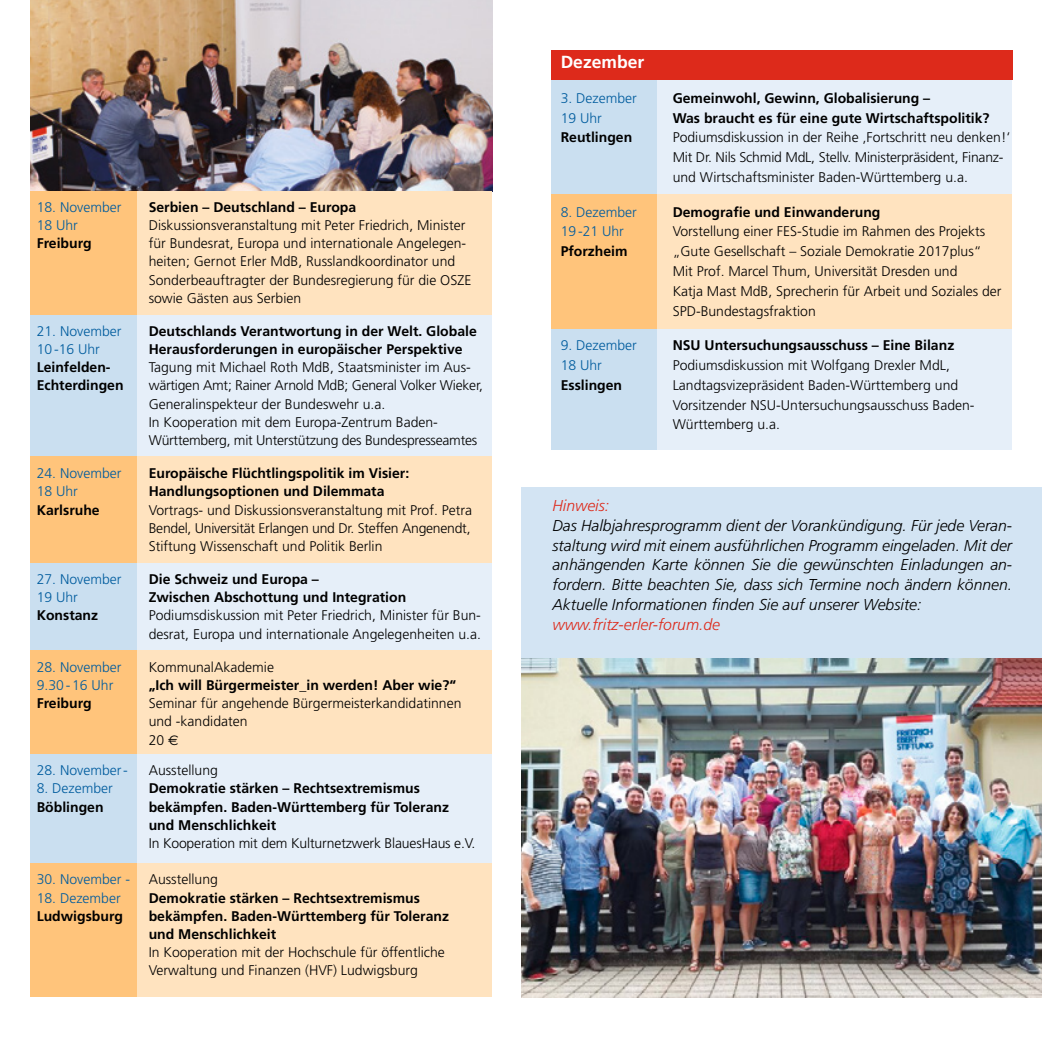
<style>
.page{position:relative;width:1042px;height:1042px;background:#fff}
.page>*{position:absolute;margin:0;border:0;box-sizing:border-box;transform-origin:0 0}
.t1{font:700 17.5px "Frutiger";color:#fff}
.t2{font:italic 300 15.75px/19.8px "Frutiger";color:#000;text-align:justify}
.t3{font:italic 300 15.75px "Frutiger";color:#dd2a1b}
.t4{font:300 14px/18.2px "Frutiger";color:#000}
.t5{font:700 14px/18.2px "Frutiger";color:#000}
.t6{font:300 14px "Frutiger";color:#005c9e}
.t7{font:300 14px/18.2px "Frutiger";letter-spacing:-.02em;color:#000}
.s1{font-family:"Euro Sans";font-weight:400}
</style>
<div class="page">
<div style="left:551px;top:80px;width:106px;height:114px;background:#cadff0"></div>
<div style="left:657px;top:80px;width:355px;height:114px;background:#e6eff9"></div>
<div style="left:551px;top:194px;width:106px;height:135px;background:#ffc47b"></div>
<div style="left:657px;top:194px;width:355px;height:135px;background:#ffe3bf"></div>
<div style="left:551px;top:329px;width:106px;height:120px;background:#cadff0"></div>
<div style="left:657px;top:329px;width:355px;height:120px;background:#e6eff9"></div>
<div style="left:521px;top:487px;width:521px;height:174px;background:#d3e4f3"></div>
<img style="left:521px;top:659px;width:521px;height:338px">
<div style="left:551px;top:50px;width:461px;height:30px;background:#dd2a1b"></div>
<img style="left:31px;top:0;width:461px;height:191px">
<div style="left:31px;top:191px;width:106px;height:124px;background:#ffc47b"></div>
<div style="left:137px;top:191px;width:355px;height:124px;background:#ffe3bf"></div>
<div style="left:31px;top:315px;width:106px;height:141px;background:#cadff0"></div>
<div style="left:137px;top:315px;width:355px;height:141px;background:#e6eff9"></div>
<div style="left:31px;top:456px;width:106px;height:107px;background:#ffc47b"></div>
<div style="left:137px;top:456px;width:355px;height:107px;background:#ffe3bf"></div>
<div style="left:31px;top:563px;width:106px;height:87px;background:#cadff0"></div>
<div style="left:137px;top:563px;width:355px;height:87px;background:#e6eff9"></div>
<div style="left:31px;top:650px;width:106px;height:104px;background:#ffc47b"></div>
<div style="left:137px;top:650px;width:355px;height:104px;background:#ffe3bf"></div>
<div style="left:31px;top:754px;width:106px;height:109px;background:#cadff0"></div>
<div style="left:137px;top:754px;width:355px;height:109px;background:#e6eff9"></div>
<div style="left:31px;top:863px;width:106px;height:134px;background:#ffc47b"></div>
<div style="left:137px;top:863px;width:355px;height:134px;background:#ffe3bf"></div>
<p class="t6" style="left:37px;top:199px;width:86px">18. November</p>
<p class="t5" style="left:149px;top:198px;width:209px">Serbien – Deutschland – Europa</p>
<p class="t6" style="left:37px;top:217px;width:43px">18 Uhr</p>
<p class="t4" style="left:149px;top:216px;width:318px">Diskussionsveranstaltung mit Peter Friedrich, Minister</p>
<p class="t5" style="left:37px;top:234px;width:56px">Freiburg</p>
<p class="t4" style="left:149px;top:234px;width:324px">für Bundesrat, Europa und internationale Angelegen&shy;heiten; Gernot Erler MdB, Russlandkoordinator und Sonderbeauftragter der Bundesregierung für die OSZE sowie Gästen aus Serbien</p>
<p class="t6" style="left:37px;top:323px;width:86px">21. November</p>
<p class="t5" style="left:149px;top:322px;width:330px">Deutschlands Verantwortung in der Welt. Globale</p>
<p class="t6" style="left:37px;top:341px;width:65px">10-16 Uhr</p>
<p class="t5" style="left:149px;top:340px;width:315px">Herausforderungen in europäischer Perspektive</p>
<p class="t5" style="left:37px;top:358px;width:75px">Leinfelden-</p>
<p class="t4" style="left:149px;top:358px;width:324px">Tagung mit Michael Roth MdB, Staatsminister im Aus-</p>
<p class="t5" style="left:37px;top:376px;width:88px">Echterdingen</p>
<p class="t7" style="left:149px;top:376px;width:336px">wärtigen Amt; Rainer Arnold MdB; General Volker Wieker, Generalinspekteur der Bundeswehr u.a.<br>In Kooperation mit dem Europa-Zentrum Baden-Württemberg, mit Unterstützung des Bundespresseamtes</p>
<p class="t6" style="left:37px;top:465px;width:86px">24. November</p>
<p class="t5" style="left:149px;top:464px;width:262px">Europäische Flüchtlingspolitik im Visier:</p>
<p class="t6" style="left:37px;top:483px;width:43px">18 Uhr</p>
<p class="t5" style="left:149px;top:482px;width:237px">Handlungsoptionen und Dilemmata</p>
<p class="t5" style="left:37px;top:500px;width:65px">Karlsruhe</p>
<p class="t4" style="left:149px;top:500px;width:325px;text-align:justify">Vortrags- und Diskussionsveranstaltung mit Prof. Petra Bendel, Universität Erlangen und Dr. Steffen Angenendt, Stiftung Wissenschaft und Politik Berlin</p>
<p class="t6" style="left:37px;top:571px;width:86px">27. November</p>
<p class="t5" style="left:149px;top:570px;width:172px">Die Schweiz und Europa –</p>
<p class="t6" style="left:37px;top:589px;width:43px">19 Uhr</p>
<p class="t5" style="left:149px;top:588px;width:259px">Zwischen Abschottung und Integration</p>
<p class="t5" style="left:37px;top:606px;width:63px">Konstanz</p>
<p class="t4" style="left:149px;top:606px;width:334px">Podiumsdiskussion mit Peter Friedrich, Minister für Bun&shy;desrat, Europa und internationale Angelegenheiten u.a.</p>
<p class="t6" style="left:37px;top:659px;width:86px">28. November</p>
<p class="t4" style="left:149px;top:658px;width:127px">KommunalAkademie</p>
<p class="t6" style="left:37px;top:677px;width:78px">9.30-16 Uhr</p>
<p class="t5" style="left:149px;top:676px;width:309px">„Ich will Bürgermeister_in werden! Aber wie?“</p>
<p class="t5" style="left:37px;top:694px;width:56px">Freiburg</p>
<p class="t4" style="left:149px;top:694px;width:314px">Seminar für angehende Bürgermeisterkandidatinnen und -kandidaten<br>20 <span class="s1">C</span></p>
<p class="t6" style="left:37px;top:762px;width:93px">28. November-</p>
<p class="t4" style="left:149px;top:761px;width:71px">Ausstellung</p>
<p class="t6" style="left:37px;top:780px;width:78px">8. Dezember</p>
<p class="t5" style="left:149px;top:779px;width:273px">Demokratie stärken – Rechtsextremismus</p>
<p class="t5" style="left:37px;top:797px;width:68px">Böblingen</p>
<p class="t5" style="left:149px;top:797px;width:302px">bekämpfen. Baden-Württemberg für Toleranz und Menschlichkeit</p>
<p class="t4" style="left:149px;top:834px;width:328px">In Kooperation mit dem Kulturnetzwerk BlauesHaus e.V.</p>
<p class="t6" style="left:37px;top:871px;width:95px">30. November -</p>
<p class="t4" style="left:149px;top:870px;width:71px">Ausstellung</p>
<p class="t6" style="left:37px;top:890px;width:86px">18. Dezember</p>
<p class="t5" style="left:149px;top:888px;width:273px">Demokratie stärken – Rechtsextremismus</p>
<p class="t5" style="left:37px;top:906px;width:88px">Ludwigsburg</p>
<p class="t5" style="left:149px;top:906px;width:302px">bekämpfen. Baden-Württemberg für Toleranz und Menschlichkeit</p>
<p class="t4" style="left:149px;top:943px;width:298px">In Kooperation mit der Hochschule für öffentliche<br>Verwaltung und Finanzen (HVF) Ludwigsburg</p>
<p class="t1" style="left:561px;top:52px;width:85px">Dezember</p>
<p class="t6" style="left:561px;top:90px;width:78px">3. Dezember</p>
<p class="t5" style="left:673px;top:89px;width:259px">Gemeinwohl, Gewinn, Globalisierung –</p>
<p class="t6" style="left:561px;top:110px;width:43px">19 Uhr</p>
<p class="t5" style="left:673px;top:109px;width:318px">Was braucht es für eine gute Wirtschaftspolitik?</p>
<p class="t5" style="left:561px;top:128px;width:73px">Reutlingen</p>
<p class="t4" style="left:673px;top:128px;width:339px;line-height:19.8px">Podiumsdiskussion in der Reihe ‚Fortschritt neu denken!‘<br>Mit Dr. Nils Schmid MdL, Stellv. Ministerpräsident, Finanz&shy;und Wirtschaftsminister Baden-Württemberg u.a.</p>
<p class="t6" style="left:561px;top:204px;width:78px">8. Dezember</p>
<p class="t5" style="left:673px;top:203px;width:209px">Demografie und Einwanderung</p>
<p class="t6" style="left:561px;top:224px;width:65px">19-21 Uhr</p>
<p class="t4" style="left:673px;top:222px;width:314px">Vorstellung einer FES-Studie im Rahmen des Projekts</p>
<p class="t5" style="left:561px;top:242px;width:68px">Pforzheim</p>
<p class="t4" style="left:673px;top:241px;width:330px;line-height:19.8px">„Gute Gesellschaft – Soziale Demokratie 2017plus“ Mit Prof. Marcel Thum, Universität Dresden und<br>Katja Mast MdB, Sprecherin für Arbeit und Soziales der SPD-Bundestagsfraktion</p>
<p class="t6" style="left:561px;top:337px;width:78px">9. Dezember</p>
<p class="t5" style="left:673px;top:336px;width:283px">NSU Untersuchungsausschuss – Eine Bilanz</p>
<p class="t6" style="left:561px;top:357px;width:43px">18 Uhr</p>
<p class="t4" style="left:673px;top:356px;width:279px">Podiumsdiskussion mit Wolfgang Drexler MdL,</p>
<p class="t5" style="left:561px;top:376px;width:63px">Esslingen</p>
<p class="t4" style="left:673px;top:375px;width:303px;line-height:19.8px">Landtagsvizepräsident Baden-Württemberg und<br>Vorsitzender NSU-Untersuchungsausschuss Baden-<br>Württemberg u.a.</p>
<p class="t3" style="left:552px;top:496px;width:58px">Hinweis:</p>
<p class="t2" style="left:552px;top:515px;width:461px">Das Halbjahresprogramm dient der Vorankündigung. Für jede Veran&shy;staltung wird mit einem ausführlichen Programm eingeladen. Mit der anhängenden Karte können Sie die gewünschten Einladungen an&shy;fordern. Bitte beachten Sie, dass sich Termine noch ändern können.<br>Aktuelle Informationen finden Sie auf unserer Website:</p>
<p class="t3" style="left:552px;top:615px;width:169px">www.fritz-erler-forum.de</p>
</div>
